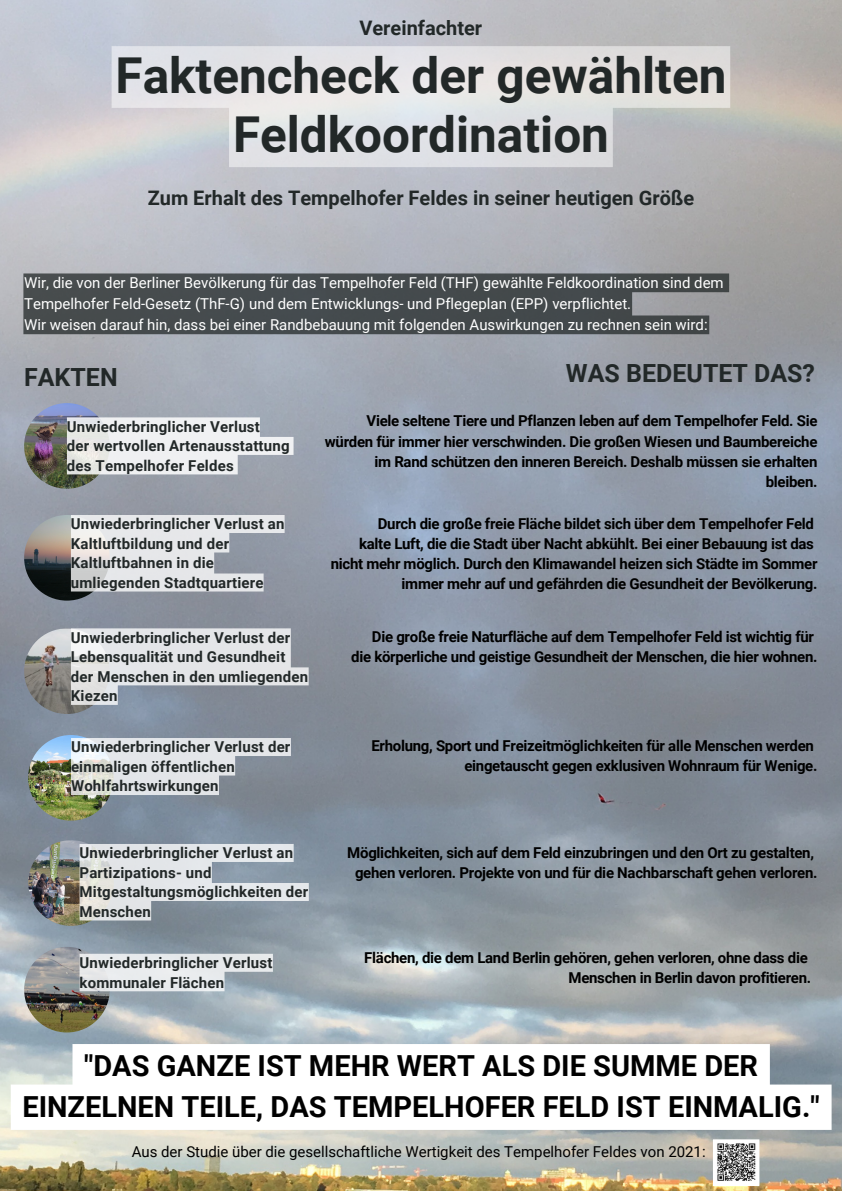
<style>
.page{position:relative;width:842px;height:1191px;background:#fff}
.page>*{position:absolute;margin:0;border:0;box-sizing:border-box;transform-origin:0 0}
.t1{font:700 49.5px/59.2px "Roboto";color:#222828;text-align:center}
.t2{font:700 29px/40.5px "Roboto";color:#000;text-align:center}
.t3{font:700 25px "Roboto";color:#222828}
.t4{font:700 20px "Roboto";color:#222828}
.t5{font:700 15px/20.2px "Roboto";letter-spacing:-.02em;color:#000;text-align:right}
.t6{font:700 15px/19.5px "Roboto";letter-spacing:.01em;color:#222828}
.t7{font:15px "Roboto";color:#fff}
.t8{font:15px "Roboto";color:#000}
</style>
<div class="page">
<img style="left:0;top:0;width:842px;height:1190px">
<img style="left:24px;top:403px;width:86px;height:85px;border-radius:50%">
<img style="left:24px;top:515px;width:86px;height:85px;border-radius:50%">
<img style="left:24px;top:628px;width:86px;height:86px;border-radius:50%">
<img style="left:28px;top:735px;width:86px;height:85px;border-radius:50%">
<img style="left:28px;top:840px;width:86px;height:85px;border-radius:50%">
<svg style="left:80px;top:843px;width:229px;height:77px;background:#c5cbd1"></svg>
<img style="left:24px;top:946px;width:86px;height:86px;border-radius:50%">
<svg style="left:713px;top:1139px;width:46px;height:46px"></svg>
<img style="left:716px;top:1142px;width:40px;height:39px">
<svg style="left:71px;top:738px;width:220px;height:57px;background:#cfd2d6"></svg>
<svg style="left:112px;top:46px;width:618px;height:121px;background:#dcdcde"></svg>
<svg style="left:67px;top:417px;width:227px;height:57px"></svg>
<svg style="left:23px;top:273px;width:706px;height:61px;background:#4a5052"></svg>
<svg style="left:71px;top:515px;width:214px;height:76px;background:#d5d7db"></svg>
<svg style="left:71px;top:628px;width:238px;height:76px;background:#cdd0d5"></svg>
<svg style="left:80px;top:953px;width:193px;height:38px;background:#dbdfe2"></svg>
<svg style="left:11px;top:1043px;width:821px;height:86px"></svg>
<p class="t4" style="left:359px;top:16px;width:124px">Vereinfachter</p>
<p class="t1" style="left:116px;top:47px;width:612px">Faktencheck der gewählten<br>Feldkoordination</p>
<p class="t4" style="left:148px;top:186px;width:548px">Zum Erhalt des Tempelhofer Feldes in seiner heutigen Größe</p>
<p class="t7" style="left:24px;top:274px;width:701px">Wir, die von der Berliner Bevölkerung für das Tempelhofer Feld (THF) gewählte Feldkoordination sind dem</p>
<p class="t7" style="left:24px;top:295px;width:609px">Tempelhofer Feld-Gesetz (ThF-G) und dem Entwicklungs- und Pflegeplan (EPP) verpflichtet.</p>
<p class="t7" style="left:24px;top:316px;width:685px">Wir weisen darauf hin, dass bei einer Randbebauung mit folgenden Auswirkungen zu rechnen sein wird:</p>
<p class="t3" style="left:24px;top:363px;width:95px">FAKTEN</p>
<p class="t6" style="left:67px;top:417px;width:194px">Unwiederbringlicher Verlust</p>
<p class="t6" style="left:67px;top:436px;width:224px">der wertvollen Artenausstattung</p>
<p class="t6" style="left:67px;top:456px;width:168px">des Tempelhofer Feldes</p>
<p class="t3" style="left:566px;top:358px;width:251px">WAS BEDEUTET DAS?</p>
<p class="t5" style="left:325px;top:411px;width:494px">Viele seltene Tiere und Pflanzen leben auf dem Tempelhofer Feld. Sie würden für immer hier verschwinden. Die großen Wiesen und Baumbereiche im Rand schützen den inneren Bereich. Deshalb müssen sie erhalten bleiben.</p>
<p class="t6" style="left:71px;top:514px;width:215px">Unwiederbringlicher Verlust an<br>Kaltluftbildung und der<br>Kaltluftbahnen in die umliegenden Stadtquartiere</p>
<p class="t5" style="left:378px;top:513px;width:438px">Durch die große freie Fläche bildet sich über dem Tempelhofer Feld</p>
<p class="t5" style="left:359px;top:533px;width:456px">kalte Luft, die die Stadt über Nacht abkühlt. Bei einer Bebauung ist das</p>
<p class="t5" style="left:331px;top:554px;width:488px">nicht mehr möglich. Durch den Klimawandel heizen sich Städte im Sommer</p>
<p class="t5" style="left:402px;top:574px;width:417px">immer mehr auf und gefährden die Gesundheit der Bevölkerung.</p>
<p class="t6" style="left:71px;top:627px;width:221px">Unwiederbringlicher Verlust der<br>Lebensqualität und Gesundheit</p>
<p class="t6" style="left:71px;top:666px;width:239px">der Menschen in den umliegenden<br>Kiezen</p>
<p class="t6" style="left:71px;top:737px;width:221px">Unwiederbringlicher Verlust der einmaligen öffentlichen<br>Wohlfahrtswirkungen</p>
<p class="t6" style="left:80px;top:843px;width:230px">Unwiederbringlicher Verlust an<br>Partizipations- und<br>Mitgestaltungsmöglichkeiten der<br>Menschen</p>
<p class="t5" style="left:372px;top:626px;width:444px">Die große freie Naturfläche auf dem Tempelhofer Feld ist wichtig für</p>
<p class="t5" style="left:351px;top:647px;width:468px">die körperliche und geistige Gesundheit der Menschen, die hier wohnen.</p>
<p class="t5" style="left:371px;top:735px;width:444px">Erholung, Sport und Freizeitmöglichkeiten für alle Menschen werden</p>
<p class="t5" style="left:464px;top:755px;width:355px">eingetauscht gegen exklusiven Wohnraum für Wenige.</p>
<p class="t5" style="left:347px;top:842px;width:468px">Möglichkeiten, sich auf dem Feld einzubringen und den Ort zu gestalten,</p>
<p class="t5" style="left:355px;top:862px;width:464px">gehen verloren. Projekte von und für die Nachbarschaft gehen verloren.</p>
<p class="t6" style="left:80px;top:953px;width:194px">Unwiederbringlicher Verlust kommunaler Flächen</p>
<p class="t5" style="left:364px;top:947px;width:445px">Flächen, die dem Land Berlin gehören, gehen verloren, ohne dass die</p>
<p class="t5" style="left:568px;top:967px;width:244px">Menschen in Berlin davon profitieren.</p>
<p class="t2" style="left:22px;top:1045px;width:799px">"DAS GANZE IST MEHR WERT ALS DIE SUMME DER<br>EINZELNEN TEILE, DAS TEMPELHOFER FELD IST EINMALIG."</p>
<p class="t8" style="left:132px;top:1143px;width:575px">Aus der Studie über die gesellschaftliche Wertigkeit des Tempelhofer Feldes von 2021:</p>
</div>
